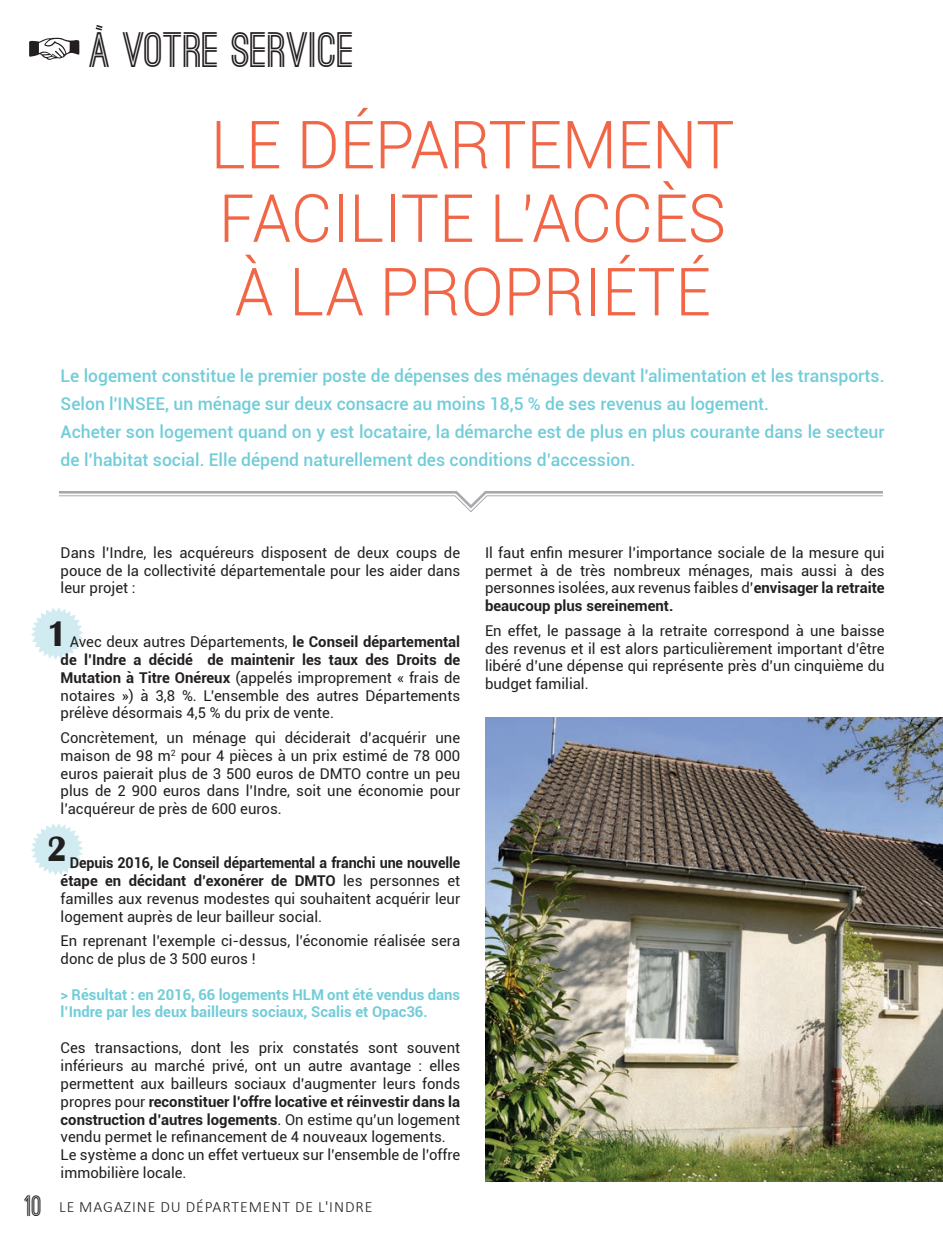
<style>
.page{position:relative;width:943px;height:1240px;background:#fff}
.page>*{position:absolute;margin:0;border:0;box-sizing:border-box;transform-origin:0 0}
.t1{font:300 66.5px/73.5px "Roboto";color:#f26648;text-align:justify;scale:.96 1}
.t2{font:700 47.25px "Ostrich Sans";color:#231f20}
.t3{font:700 36.57px "Britannic";color:#231f20;scale:.88 1}
.t4{font:500 17.5px/28px "Roboto";color:#71cdd9}
.t5{font:300 15.75px "Calibri";letter-spacing:.06em;color:#231f20}
.t6{font:14.88px/17.8px "Roboto";color:#231f20;text-align:justify}
.t7{font:700 14.88px/17.8px "Roboto";color:#71cdd9}
.s1{font-weight:700}
.s2{font-family:"Ostrich Sans";font-weight:700;font-size:28px}
</style>
<div class="page">
<svg style="left:96px;top:25px;width:7px;height:6px"></svg>
<img style="left:485px;top:717px;width:457px;height:464px">
<svg style="left:59px;top:491px;width:824px;height:21px"></svg>
<svg style="left:31px;top:608px;width:52px;height:52px"></svg>
<svg style="left:31px;top:823px;width:52px;height:52px"></svg>
<svg style="left:29px;top:37px;width:50px;height:23px"></svg>
<h2 class="t2" style="left:89px;top:32px;width:268px">A VOTRE SERVICE</h2>
<h1 class="t1" style="left:211px;top:106px;width:547px">LE DÉPARTEMENT FACILITE L’ACCÈS À LA PROPRIÉTÉ</h1>
<p class="t4" style="left:61px;top:361px;width:825px">Le logement constitue le premier poste de dépenses des ménages devant l'alimentation et les transports.<br>Selon l'INSEE, un ménage sur deux consacre au moins 18,5 % de ses revenus au logement.<br>Acheter son logement quand on y est locataire, la démarche est de plus en plus courante dans le secteur de l’habitat social. Elle dépend naturellement des conditions d’accession.</p>
<p class="t6" style="left:61px;top:543px;width:401px">Dans l’Indre, les acquéreurs disposent de deux coups de pouce de la collectivité départementale pour les aider dans leur projet :</p>
<p class="t6" style="left:61px;top:632px;width:401px;text-indent:9px">Avec deux autres Départements, <span class="s1">le Conseil départemental de l’Indre a décidé de maintenir les taux des Droits de Mutation à Titre Onéreux</span> (appelés improprement « frais de notaires ») à 3,8 %. L’ensemble des autres Départements prélève désormais 4,5 % du prix de vente.</p>
<p class="t6" style="left:61px;top:728px;width:401px">Concrètement, un ménage qui déciderait d’acquérir une maison de 98 m<sup>2</sup> pour 4 pièces à un prix estimé de 78 000 euros paierait plus de 3 500 euros de DMTO contre un peu plus de 2 900 euros dans l’Indre, soit une économie pour l’acquéreur de près de 600 euros.</p>
<p class="t6" style="left:61px;top:853px;width:401px;text-indent:9px"><span class="s1">Depuis 2016, le Conseil départemental a franchi une nouvelle étape en décidant d’exonérer de DMTO</span> les personnes et familles aux revenus modestes qui souhaitent acquérir leur logement auprès de leur bailleur social.</p>
<p class="t6" style="left:61px;top:931px;width:401px">En reprenant l’exemple ci-dessus, l’économie réalisée sera donc de plus de 3 500 euros !</p>
<p class="t7" style="left:61px;top:984px;width:401px">&gt; Résultat : en 2016, 66 logements HLM ont été vendus dans l’Indre par les deux bailleurs sociaux, Scalis et Opac36.</p>
<p class="t6" style="left:61px;top:1038px;width:401px;text-align:left">Ces transactions, dont les prix constatés sont souvent inférieurs au marché privé, ont un autre avantage : elles permettent aux bailleurs sociaux d’augmenter leurs fonds propres pour <span class="s1">reconstituer l’offre locative et réinvestir dans la construction d’autres logements</span>. On estime qu’un logement vendu permet le refinancement de 4 nouveaux logements.<br>Le système a donc un effet vertueux sur l’ensemble de l’offre immobilière locale.</p>
<h3 class="t3" style="left:47px;top:612px;width:24px">1</h3>
<h3 class="t3" style="left:47px;top:828px;width:24px">2</h3>
<p class="t5" style="left:24px;top:1197px;width:350px"><span class="s2">10</span> LE MAGAZINE DU DÉPARTEMENT DE L'INDRE</p>
<p class="t6" style="left:485px;top:543px;width:401px">Il faut enfin mesurer l’importance sociale de la mesure qui permet à de très nombreux ménages, mais aussi à des personnes isolées, aux revenus faibles d’<span class="s1">envisager la retraite beaucoup plus sereinement.</span></p>
<p class="t6" style="left:485px;top:621px;width:401px">En effet, le passage à la retraite correspond à une baisse des revenus et il est alors particulièrement important d’être libéré d’une dépense qui représente près d’un cinquième du budget familial.</p>
</div>
